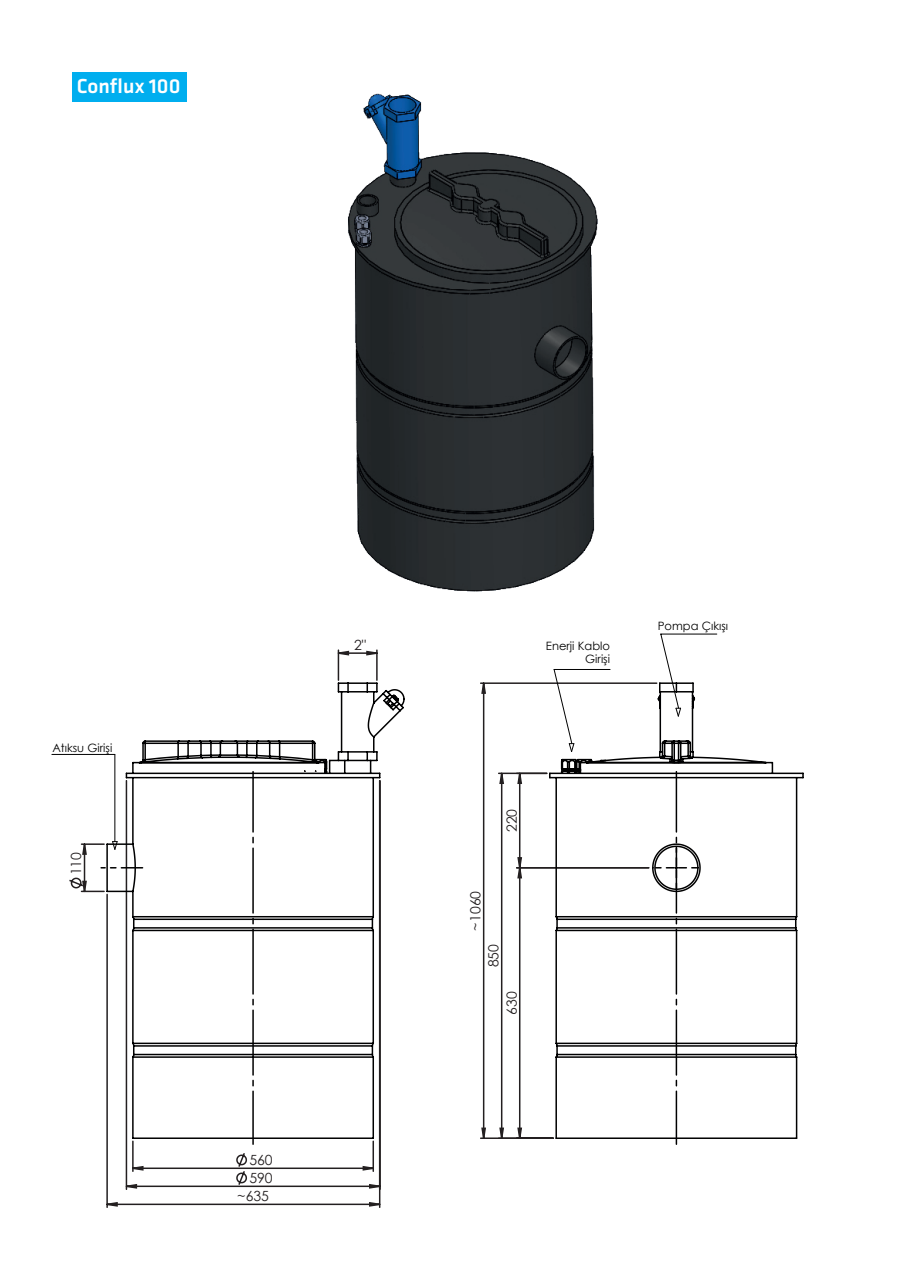
<style>
.page{position:relative;width:910px;height:1280px;background:#fff}
.page>*{position:absolute;margin:0;border:0;box-sizing:border-box;transform-origin:0 0}
.t1{font:500 21px "Klavika Basic";color:#fff}
.t2{font:13.95px/18px "Century Gothic";color:#231f20}
.t3{font:11.55px/13.8px "Century Gothic";color:#000001;text-align:right}
</style>
<div class="page">
<div style="left:72px;top:72px;width:115px;height:30px;background:#00aeef"></div>
<img style="left:337px;top:93px;width:261px;height:557px">
<hr style="left:106px;top:894px;width:2px;height:313px;background:#231f20">
<hr style="left:379px;top:781px;width:1px;height:426px;background:#231f20">
<hr style="left:338px;top:650px;width:1px;height:30px;background:#231f20">
<hr style="left:376px;top:650px;width:2px;height:30px;background:#231f20">
<hr style="left:481px;top:682px;width:176px;height:2px;background:#231f20">
<hr style="left:82px;top:843px;width:22px;height:2px;background:#231f20">
<svg style="left:69px;top:877px;width:14px;height:15px"></svg>
<hr style="left:517px;top:867px;width:132px;height:1px;background:#231f20">
<hr style="left:499px;top:773px;width:48px;height:1px;background:#231f20">
<hr style="left:499px;top:1137px;width:54px;height:2px;background:#231f20">
<svg style="left:107px;top:652px;width:272px;height:554px"></svg>
<svg style="left:480px;top:682px;width:43px;height:457px"></svg>
<svg style="left:83px;top:773px;width:438px;height:365px"></svg>
<svg style="left:106px;top:682px;width:300px;height:458px"></svg>
<svg style="left:548px;top:682px;width:256px;height:458px"></svg>
<svg style="left:660px;top:633px;width:58px;height:84px"></svg>
<svg style="left:553px;top:669px;width:58px;height:83px"></svg>
<svg style="left:112px;top:841px;width:6px;height:9px"></svg>
<hr style="left:52px;top:754px;width:63px;height:1px;background:#000001">
<hr style="left:114px;top:754px;width:1px;height:87px;background:#000001">
<h1 class="t1" style="left:77px;top:72px;width:105px">Conflux 100</h1>
<p class="t3" style="left:52px;top:740px;width:61px">Atıksu Girişi</p>
<p class="t2" style="left:67px;top:875px;width:25px;rotate:-90deg">110</p>
<p class="t2" style="left:354px;top:636px;width:14px">2"</p>
<p class="t2" style="left:249px;top:1151px;width:25px">560<br>590</p>
<p class="t2" style="left:237px;top:1187px;width:33px">~635</p>
<p class="t3" style="left:546px;top:638px;width:66px">Enerji Kablo<br>Girişi</p>
<p class="t3" style="left:658px;top:619px;width:72px">Pompa Çıkışı</p>
<p class="t2" style="left:466px;top:930px;width:41px;rotate:-90deg">~1060</p>
<p class="t2" style="left:502px;top:832px;width:25px;rotate:-90deg">220</p>
<p class="t2" style="left:484px;top:967px;width:25px;rotate:-90deg">850</p>
<p class="t2" style="left:502px;top:1015px;width:25px;rotate:-90deg">630</p>
</div>
